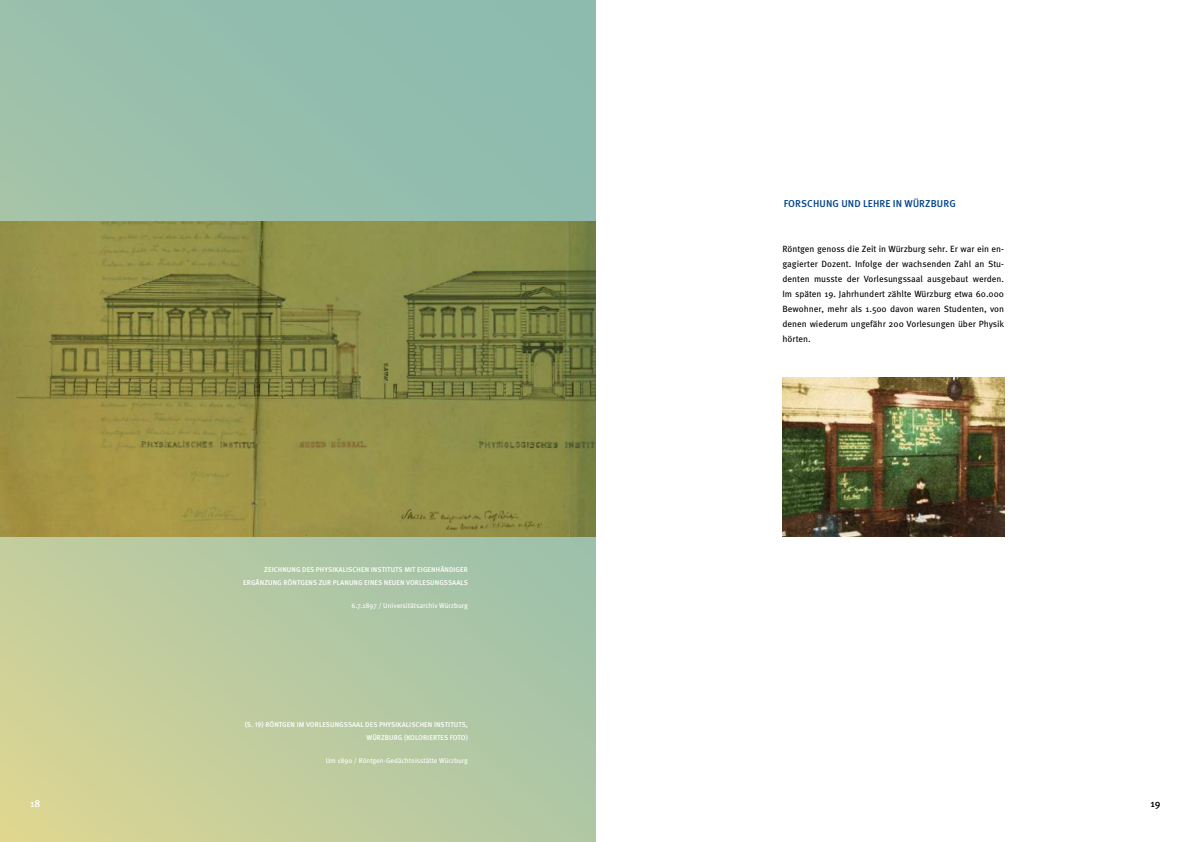
<style>
.page{position:relative;width:1191px;height:842px;background:#fff}
.page>*{position:absolute;margin:0;border:0;box-sizing:border-box;transform-origin:0 0}
.t1{font:500 10px "Meta Pro";letter-spacing:.01em;color:#004289}
.t2{font:500 10px "Meta Pro";color:#000}
.t3{font:500 10px "Meta Pro";color:#fff}
.t4{font:9px/15px "Meta Pro";color:#000;text-align:justify}
.t5{font:500 7px/13px "Meta Pro";letter-spacing:.01em;color:#fff;text-align:right}
.t6{font:7px "Meta Pro";letter-spacing:-.005em;color:#fff}
</style>
<div class="page">
<img style="left:782px;top:377px;width:222px;height:160px">
<svg style="left:0;top:0;width:595px;height:842px;background:#9faf81"></svg>
<p class="t3" style="left:30px;top:797px;width:12px">18</p>
<p class="t5" style="left:243px;top:563px;width:226px">ZEICHNUNG DES PHYSIKALISCHEN INSTITUTS MIT EIGENHÄNDIGER<br>ERGÄNZUNG RÖNTGENS ZUR PLANUNG EINES NEUEN VORLESUNGSSAALS</p>
<p class="t6" style="left:351px;top:600px;width:118px">6.7.1897 / Universitätsarchiv Würzburg</p>
<p class="t5" style="left:245px;top:718px;width:225px">(S. 19) RÖNTGEN IM VORLESUNGSSAAL DES PHYSIKALISCHEN INSTITUTS,<br>WÜRZBURG (KOLORIERTES FOTO)</p>
<p class="t6" style="left:326px;top:755px;width:144px">Um 1890 / Röntgen-Gedächtnisstätte Würzburg</p>
<p class="t1" style="left:783px;top:197px;width:174px">FORSCHUNG UND LEHRE IN WÜRZBURG</p>
<p class="t4" style="left:782px;top:240px;width:223px">Röntgen genoss die Zeit in Würzburg sehr. Er war ein en&shy;gagierter Dozent. Infolge der wachsenden Zahl an Stu&shy;denten musste der Vorlesungssaal ausgebaut werden.<br>Im späten 19. Jahrhundert zählte Würzburg etwa 60.000<br>Bewohner, mehr als 1.500 davon waren Studenten, von denen wiederum ungefähr 200 Vorlesungen über Physik hörten.</p>
<p class="t2" style="left:1150px;top:797px;width:12px">19</p>
</div>
